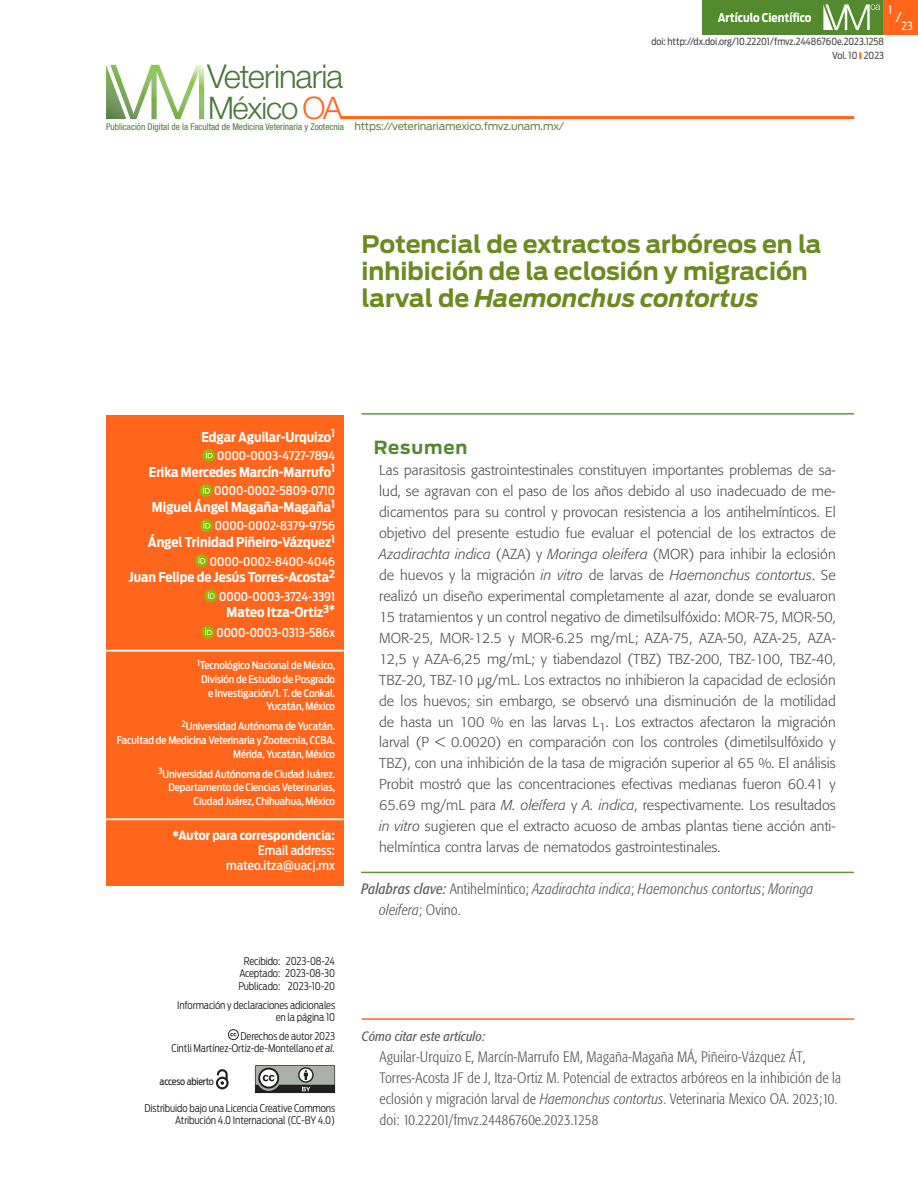
<style>
.page{position:relative;width:918px;height:1188px;background:#fff}
.page>*{position:absolute;margin:0;border:0;box-sizing:border-box;transform-origin:0 0}
.t1{font:300 32.85px "Helvetica Neue LT Std";letter-spacing:-.025em;color:#4a7939}
.t2{font:300 31.05px "Helvetica Neue LT Std";letter-spacing:-.035em;color:#4a7939}
._0_a_título{font:700 24px/27px "Antenna";color:#6c8a1f}
._02_sumario_a_titulo{font:700 18px "Antenna";letter-spacing:.05em;color:#548a2e}
._0_b_keywords{font:300 condensed 15px/21px "Formata";letter-spacing:.005em;color:#57585a}
._0_b_keywords-2{font:italic 300 condensed 15px/21px "Formata";letter-spacing:.005em;color:#57585a}
._02_sumario_b_texto_1{font:300 14.25px/21px "Formata";letter-spacing:.005em;color:#4b4c4d;text-align:justify}
._01_autores_a_nombres{font:700 13.5px "Antenna Cond";color:#fff}
._0_b_keywords-3{font:italic condensed 13.5px "Formata";letter-spacing:.005em;color:#636366}
.t3{font:13.5px "Antenna Cond";color:#fff}
._01_autores_c_correo{font:500 12.75px/15px "Antenna Cond";color:#fff;text-align:right}
._01_autores_c_correo-2{font:700 12.75px "Antenna Cond";color:#fff}
._01_autores_a_nombres-2{font:500 12px "Antenna Cond";color:#fff}
.t4{font:700 12px "Antenna Cond";color:#fff}
.t5{font:11.25px "Antenna Cond";color:#fff}
._01_autores_b_pies{font:500 10.5px/13.6px "Antenna Cond";letter-spacing:-.01em;color:#fff;text-align:right}
._01_autores_b_pies-2{font:300 10.5px/12.5px "Antenna Cond";letter-spacing:-.01em;color:#231f20;text-align:right}
.t6{font:10.5px "Antenna";letter-spacing:-.02em;color:#64864b}
.t7{font:9.75px "Antenna Cond";color:#4b4c4d}
._07_figura_pie{font:9.75px "Antenna Cond";letter-spacing:-.015em;color:#231f20}
.t8{font:condensed 9.3px "Helvetica Neue LT Std";color:#4a7939}
.s1{color:#ff661c}
.s2{font-style:italic}
.s3{font-weight:400;color:#636366}
.s4{font-style:normal}
</style>
<div class="page">
<hr style="left:341px;top:116px;width:513px;height:3px;background:#ff661c">
<div style="left:702px;top:0;width:185px;height:34px;background:#548a2e"></div>
<svg style="left:823px;top:4px;width:57px;height:26px"></svg>
<svg style="left:106px;top:65px;width:98px;height:54px"></svg>
<div style="left:884px;top:0;width:34px;height:34px;background:#ff661c"></div>
<svg style="left:228px;top:1029px;width:11px;height:11px"></svg>
<svg style="left:216px;top:1069px;width:13px;height:20px"></svg>
<div style="left:144px;top:1066px;width:101px;height:27px;border:1px solid #fff"></div>
<svg style="left:255px;top:1065px;width:80px;height:28px;background:#80827f"></svg>
<hr style="left:361px;top:872px;width:493px;height:1px;background:#589b31">
<hr style="left:362px;top:1018px;width:492px;height:2px;background:#ff661c">
<hr style="left:362px;top:413px;width:492px;height:2px;background:#589b31">
<div style="left:106px;top:415px;width:238px;height:471px;background:#ff661c"></div>
<svg style="left:202px;top:449px;width:13px;height:13px"></svg>
<svg style="left:206px;top:451px;width:7px;height:7px"></svg>
<svg style="left:200px;top:484px;width:12px;height:13px"></svg>
<svg style="left:203px;top:486px;width:7px;height:7px"></svg>
<svg style="left:200px;top:519px;width:13px;height:13px"></svg>
<svg style="left:203px;top:522px;width:7px;height:6px"></svg>
<svg style="left:195px;top:554px;width:13px;height:13px"></svg>
<svg style="left:198px;top:557px;width:7px;height:7px"></svg>
<svg style="left:204px;top:589px;width:13px;height:13px"></svg>
<svg style="left:208px;top:592px;width:7px;height:7px"></svg>
<div style="left:202px;top:626px;width:12px;height:13px;background:#8dbb00;border-radius:50%"></div>
<svg style="left:205px;top:628px;width:7px;height:7px"></svg>
<hr style="left:106px;top:650px;width:238px;height:2px;background:#fff">
<hr style="left:106px;top:818px;width:238px;height:2px;background:#fff">
<h1 class="t1" style="left:207px;top:57px;width:138px">Veterinaria</h1>
<h2 class="t2" style="left:208px;top:89px;width:136px">México <span class="s1">OA</span></h2>
<p class="t8" style="left:106px;top:121px;width:239px">Publicación Digital de la Facultad de Medicina Veterinaria y Zootecnia</p>
<p class="t6" style="left:354px;top:120px;width:211px">https://veterinariamexico.fmvz.unam.mx/</p>
<p class="t4" style="left:718px;top:10px;width:95px">Artículo Científico</p>
<p class="t5" style="left:889px;top:3px;width:5px">1</p>
<p class="t3" style="left:896px;top:9px;width:7px">/</p>
<p class="t5" style="left:902px;top:19px;width:13px">23</p>
<p class="t7" style="left:651px;top:36px;width:234px">doi: http://dx.doi.org/10.22201/fmvz.24486760e.2023.1258</p>
<p class="t7" style="left:832px;top:50px;width:53px">Vol. 10 2023</p>
<p class="_0_a_título" style="left:362px;top:231px;width:461px">Potencial de extractos arbóreos en la inhibición de la eclosión y migración larval de <span class="s2">Haemonchus contortus</span></p>
<p class="_01_autores_a_nombres" style="left:201px;top:429px;width:135px">Edgar Aguilar-Urquizo<sup>1</sup></p>
<p class="_01_autores_a_nombres-2" style="left:217px;top:449px;width:119px">0000-0003-4727-7894</p>
<p class="_01_autores_a_nombres" style="left:149px;top:464px;width:188px">Erika Mercedes Marcín-Marrufo<sup>1</sup></p>
<p class="_01_autores_a_nombres-2" style="left:214px;top:484px;width:122px">0000-0002-5809-0710</p>
<p class="_01_autores_a_nombres" style="left:152px;top:499px;width:185px">Miguel Ángel Magaña-Magaña<sup>1</sup></p>
<p class="_01_autores_a_nombres-2" style="left:215px;top:519px;width:122px">0000-0002-8379-9756</p>
<p class="_01_autores_a_nombres" style="left:148px;top:534px;width:189px">Ángel Trinidad Piñeiro-Vázquez<sup>1</sup></p>
<p class="_01_autores_a_nombres-2" style="left:210px;top:554px;width:127px">0000-0002-8400-4046</p>
<p class="_01_autores_a_nombres" style="left:129px;top:569px;width:208px">Juan Felipe de Jesús Torres-Acosta<sup>2</sup></p>
<p class="_01_autores_a_nombres-2" style="left:219px;top:589px;width:117px">0000-0003-3724-3391</p>
<p class="_01_autores_a_nombres" style="left:227px;top:604px;width:110px">Mateo Itza-Ortiz<sup>3*</sup></p>
<p class="_01_autores_a_nombres-2" style="left:216px;top:626px;width:120px">0000-0003-0313-586x</p>
<p class="_01_autores_b_pies" style="left:197px;top:659px;width:140px"><sup>1</sup>Tecnológico Nacional de México,<br>División de Estudio de Posgrado e Investigación/I. T. de Conkal.<br>Yucatán, México</p>
<p class="_01_autores_b_pies" style="left:117px;top:720px;width:220px"><sup>2</sup>Universidad Autónoma de Yucatán.<br>Facultad de Medicina Veterinaria y Zootecnia, CCBA.<br>Mérida, Yucatán, México</p>
<p class="_01_autores_b_pies" style="left:158px;top:767px;width:179px"><sup>3</sup>Universidad Autónoma de Ciudad Juárez.<br>Departamento de Ciencias Veterinarias,<br>Ciudad Juárez, Chihuahua, México</p>
<p class="_01_autores_c_correo-2" style="left:172px;top:828px;width:164px">*Autor para correspondencia:</p>
<p class="_01_autores_c_correo" style="left:226px;top:843px;width:110px">Email address: mateo.itza@uacj.mx</p>
<p class="_01_autores_b_pies-2" style="left:244px;top:955px;width:93px">Recibido: 2023-08-24</p>
<p class="_01_autores_b_pies-2" style="left:239px;top:967px;width:97px">Aceptado: 2023-08-30</p>
<p class="_01_autores_b_pies-2" style="left:238px;top:980px;width:98px">Publicado: 2023-10-20</p>
<p class="_01_autores_b_pies-2" style="left:177px;top:999px;width:159px">Información y declaraciones adicionales en la página 10</p>
<p class="_01_autores_b_pies-2" style="left:171px;top:1030px;width:165px">Derechos de autor 2023<br>Cintli Martínez-Ortiz-de-Montellano <span class="s2">et al.</span></p>
<p class="_07_figura_pie" style="left:160px;top:1076px;width:56px">acceso abierto</p>
<p class="_01_autores_b_pies-2" style="left:145px;top:1102px;width:192px">Distribuido bajo una Licencia Creative Commons<br>Atribución 4.0 Internacional (CC-BY 4.0)</p>
<p class="_02_sumario_a_titulo" style="left:374px;top:437px;width:95px">Resumen</p>
<p class="_02_sumario_b_texto_1" style="left:379px;top:460px;width:458px">Las parasitosis gastrointestinales constituyen importantes problemas de sa&shy;lud, se agravan con el paso de los años debido al uso inadecuado de me&shy;dicamentos para su control y provocan resistencia a los antihelmínticos. El objetivo del presente estudio fue evaluar el potencial de los extractos de <span class="s2">Azadirachta indica</span> (AZA) y <span class="s2">Moringa oleifera</span> (MOR) para inhibir la eclosión de huevos y la migración <span class="s2">in vitro</span> de larvas de <span class="s2">Haemonchus contortus</span>. Se realizó un diseño experimental completamente al azar, donde se evaluaron 15 tratamientos y un control negativo de dimetilsulfóxido: MOR-75, MOR-50, MOR-25, MOR-12.5 y MOR-6.25 mg/mL; AZA-75, AZA-50, AZA-25, AZA-12,5 y AZA-6,25 mg/mL; y tiabendazol (TBZ) TBZ-200, TBZ-100, TBZ-40, TBZ-20, TBZ-10 µg/mL. Los extractos no inhibieron la capacidad de eclosión de los huevos; sin embargo, se observó una disminución de la motilidad de hasta un 100 % en las larvas L<sub>1</sub>. Los extractos afectaron la migración larval (P &lt; 0.0020) en comparación con los controles (dimetilsulfóxido y TBZ), con una inhibición de la tasa de migración superior al 65 %. El análisis Probit mostró que las concentraciones efectivas medianas fueron 60.41 y 65.69 mg/mL para <span class="s2">M. oleífera</span> y <span class="s2">A. indica</span>, respectivamente. Los resultados <span class="s2">in vitro</span> sugieren que el extracto acuoso de ambas plantas tiene acción anti&shy;helmíntica contra larvas de nematodos gastrointestinales.</p>
<p class="_0_b_keywords-2" style="left:379px;top:879px;width:436px;text-indent:-18px"><span class="s3">Palabras clave:</span> <span class="s4">Antihelmíntico;</span> Azadirachta indica<span class="s4">;</span> Haemonchus contortus<span class="s4">;</span> Moringa oleifera<span class="s4">; Ovino.</span></p>
<p class="_0_b_keywords-3" style="left:362px;top:1028px;width:125px">Cómo citar este artículo:</p>
<p class="_0_b_keywords" style="left:380px;top:1046px;width:463px">Aguilar-Urquizo E, Marcín-Marrufo EM, Magaña-Magaña MÁ, Piñeiro-Vázquez ÁT, Torres-Acosta JF de J, Itza-Ortiz M. Potencial de extractos arbóreos en la inhibición de la eclosión y migración larval de <span class="s2">Haemonchus contortus</span>. Veterinaria Mexico OA. 2023;10. doi: 10.22201/fmvz.24486760e.2023.1258</p>
</div>
